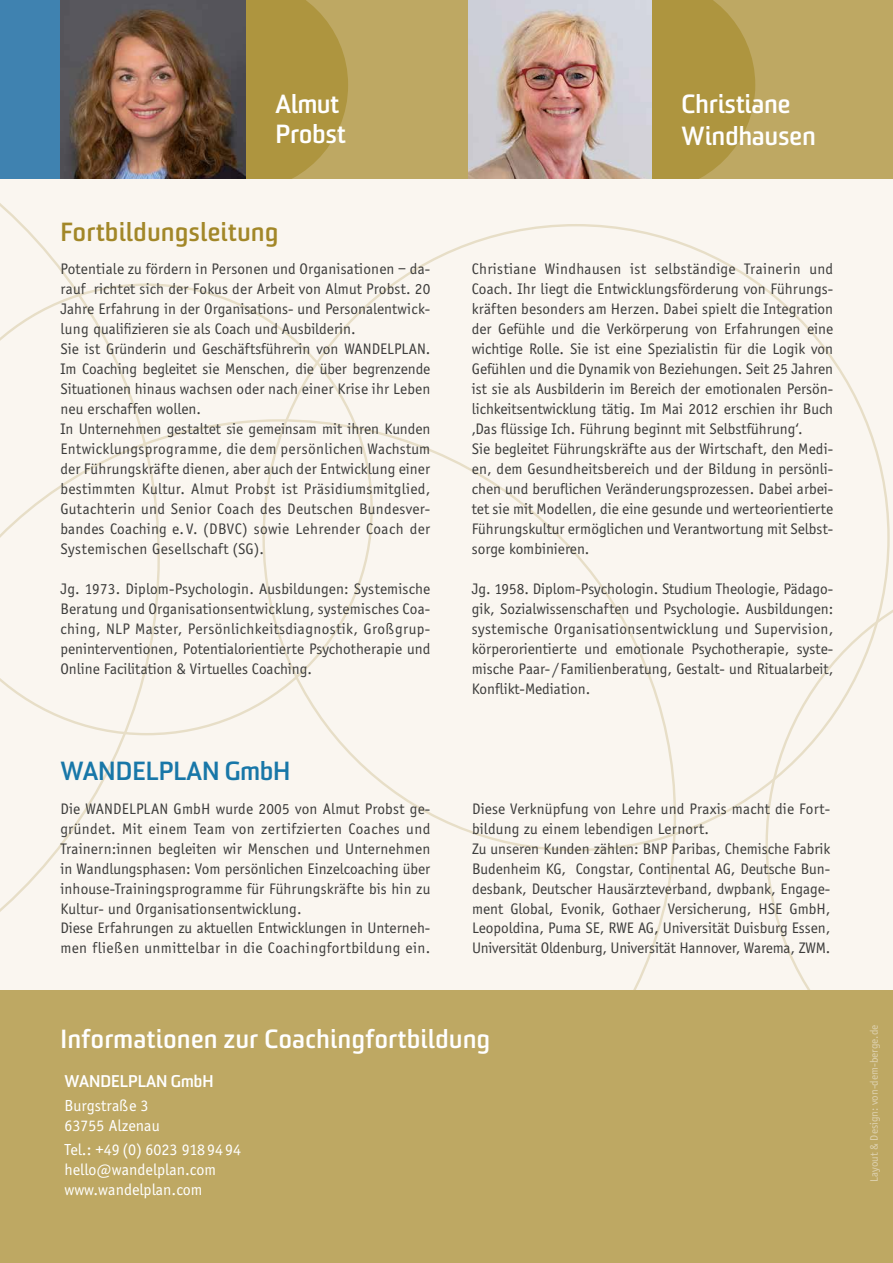
<style>
.page{position:relative;width:893px;height:1263px;background:#faf6f0}
.page>*{position:absolute;margin:0;border:0;box-sizing:border-box;transform-origin:0 0}
.t1{font:700 25.5px/31.5px "Sommet";letter-spacing:.025em;color:#fff}
.t2{font:700 25.5px "Sommet";letter-spacing:.025em;color:#a28728}
.t3{font:700 25.5px "Sommet";color:#1877a8}
.t4{font:700 25.5px/30px "Sommet";color:#fff}
.t5{font:16.5px/20.1px "Officina Sans";color:#fff}
.t6{font:700 16.5px "Sommet";color:#fff}
.t7{font:15.75px/20px "Officina Sans";color:#3c3c3b}
.t8{font:11.25px "Officina Sans";color:#ded2b1}
</style>
<div class="page">
<svg style="left:160px;top:284px;width:213px;height:135px"></svg>
<svg style="left:160px;top:419px;width:516px;height:572px"></svg>
<svg style="left:0;top:203px;width:160px;height:788px"></svg>
<svg style="left:765px;top:565px;width:128px;height:426px"></svg>
<div style="left:226px;top:0;width:667px;height:179px;background:#bea863"></div>
<svg style="left:652px;top:0;width:103px;height:179px;background:#b09744"></svg>
<svg style="left:245px;top:0;width:103px;height:179px;background:#af9644"></svg>
<div style="left:0;top:0;width:65px;height:179px;background:#3f82b0"></div>
<img style="left:469px;top:0;width:183px;height:179px">
<div style="left:0;top:991px;width:893px;height:272px;background:#bea863"></div>
<img style="left:60px;top:0;width:185px;height:179px">
<h1 class="t4" style="left:275px;top:89px;width:72px">Almut<br>Probst</h1>
<h1 class="t2" style="left:60px;top:216px;width:219px">Fortbildungsleitung</h1>
<p class="t7" style="left:60px;top:259px;width:371px">Potentiale zu fördern in Personen und Organisationen – da&shy;rauf richtet sich der Fokus der Arbeit von Almut Probst. 20<br>Jahre Erfahrung in der Organisations- und Personalentwick&shy;lung qualifizieren sie als Coach und Ausbilderin.<br>Sie ist Gründerin und Geschäftsführerin von WANDELPLAN.<br>Im Coaching begleitet sie Menschen, die über begrenzende Situationen hinaus wachsen oder nach einer Krise ihr Leben neu erschaffen wollen.<br>In Unternehmen gestaltet sie gemeinsam mit ihren Kunden Entwicklungsprogramme, die dem persönlichen Wachstum der Führungskräfte dienen, aber auch der Entwicklung einer bestimmten Kultur. Almut Probst ist Präsidiumsmitglied, Gutachterin und Senior Coach des Deutschen Bundesver&shy;bandes Coaching e. V. (DBVC) sowie Lehrender Coach der Systemischen Gesellschaft (SG).</p>
<p class="t7" style="left:60px;top:579px;width:371px;text-align:justify">Jg. 1973. Diplom-Psychologin. Ausbildungen: Systemische Beratung und Organisationsentwicklung, systemisches Coa&shy;ching, NLP Master, Persönlichkeitsdiagnostik, Großgrup&shy;peninterventionen, Potentialorientierte Psychotherapie und Online Facilitation &amp; Virtuelles Coaching.</p>
<h1 class="t3" style="left:60px;top:756px;width:232px">WANDELPLAN GmbH</h1>
<p class="t7" style="left:60px;top:798px;width:371px">Die WANDELPLAN GmbH wurde 2005 von Almut Probst ge&shy;gründet. Mit einem Team von zertifzierten Coaches und Trainern:innen begleiten wir Menschen und Unternehmen in Wandlungsphasen: Vom persönlichen Einzelcoaching über inhouse-Trainingsprogramme für Führungskräfte bis hin zu Kultur- und Organisationsentwicklung.<br>Diese Erfahrungen zu aktuellen Entwicklungen in Unterneh&shy;men fließen unmittelbar in die Coachingfortbildung ein.</p>
<h1 class="t1" style="left:682px;top:88px;width:136px">Christiane<br>Windhausen</h1>
<p class="t7" style="left:472px;top:259px;width:363px">Christiane Windhausen ist selbständige Trainerin und Coach. Ihr liegt die Entwicklungsförderung von Führungs&shy;kräften besonders am Herzen. Dabei spielt die Integration der Gefühle und die Verkörperung von Erfahrungen eine wichtige Rolle. Sie ist eine Spezialistin für die Logik von Gefühlen und die Dynamik von Beziehungen. Seit 25 Jahren ist sie als Ausbilderin im Bereich der emotionalen Persön&shy;lichkeitsentwicklung tätig. Im Mai 2012 erschien ihr Buch ‚Das flüssige Ich. Führung beginnt mit Selbstführung‘.<br>Sie begleitet Führungskräfte aus der Wirtschaft, den Medi&shy;en, dem Gesundheitsbereich und der Bildung in persönli&shy;chen und beruflichen Veränderungsprozessen. Dabei arbei&shy;tet sie mit Modellen, die eine gesunde und werteorientierte Führungskultur ermöglichen und Verantwortung mit Selbst&shy;sorge kombinieren.</p>
<p class="t7" style="left:472px;top:579px;width:363px;text-align:justify">Jg. 1958. Diplom-Psychologin. Studium Theologie, Pädago&shy;gik, Sozialwissenschaften und Psychologie. Ausbildungen: systemische Organisationsentwicklung und Supervision, körperorientierte und emotionale Psychotherapie, syste&shy;mische Paar- / Familienberatung, Gestalt- und Ritualarbeit, Konflikt-Mediation.</p>
<p class="t7" style="left:472px;top:798px;width:360px">Diese Verknüpfung von Lehre und Praxis macht die Fort&shy;bildung zu einem lebendigen Lernort.<br>Zu unseren Kunden zählen: BNP Paribas, Chemische Fabrik Budenheim KG, Congstar, Continental AG, Deutsche Bun&shy;desbank, Deutscher Hausärzteverband, dwpbank, Engage&shy;ment Global, Evonik, Gothaer Versicherung, HSE GmbH, Leopoldina, Puma SE, RWE AG, Universität Duisburg Essen, Universität Oldenburg, Universität Hannover, Warema, ZWM.</p>
<h1 class="t1" style="left:60px;top:1023px;width:431px">Informationen zur Coachingfortbildung</h1>
<p class="t6" style="left:65px;top:1071px;width:150px">WANDELPLAN GmbH</p>
<p class="t5" style="left:65px;top:1096px;width:97px;line-height:19.5px">Burgstraße 3<br>63755 Alzenau</p>
<p class="t5" style="left:65px;top:1139px;width:178px">Tel.: +49 (0) 6023 918 94 94 hello@wandelplan.com www.wandelplan.com</p>
<p class="t8" style="left:868px;top:1182px;width:159px;rotate:-90deg">Layout &amp; Design: von-dem-berge.de</p>
</div>
